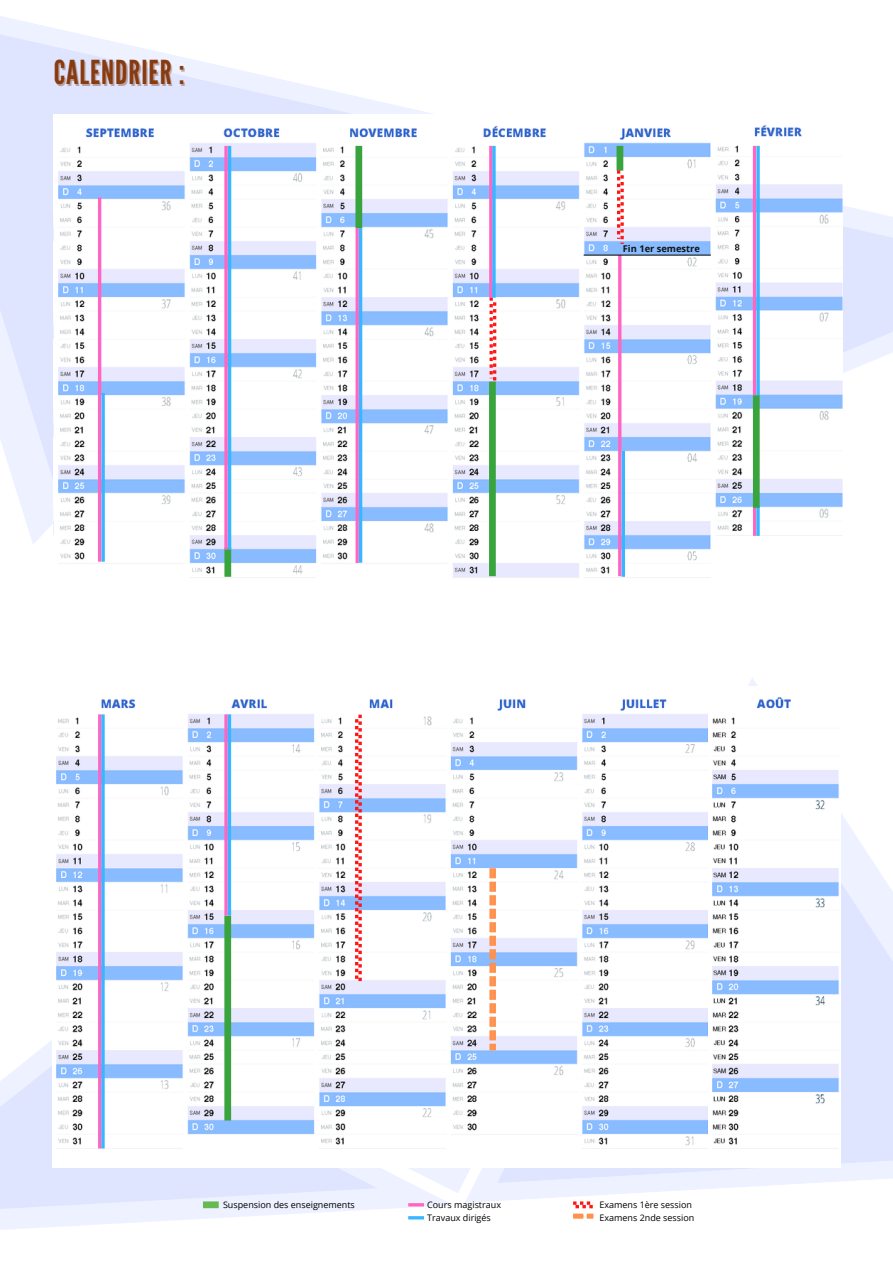
<style>
.page{position:relative;width:893px;height:1264px;background:#fff}
.page>*{position:absolute;margin:0;border:0;box-sizing:border-box;transform-origin:0 0}
.t1{font:33px "League Gothic";letter-spacing:.03em;color:#873b10}
.t2{font:700 9.3px "Open Sans";color:#121212}
.t3{font:9px/13px "Open Sans";color:#000}
</style>
<div class="page">
<svg style="left:0;top:16px;width:417px;height:528px"></svg>
<svg style="left:842px;top:185px;width:50px;height:295px"></svg>
<img style="left:54px;top:115px;width:657px;height:463px">
<svg style="left:378px;top:1193px;width:74px;height:27px"></svg>
<svg style="left:436px;top:1182px;width:385px;height:20px"></svg>
<svg style="left:657px;top:678px;width:235px;height:504px"></svg>
<svg style="left:378px;top:1168px;width:279px;height:25px;fill:#eef1ff"></svg>
<svg style="left:54px;top:568px;width:582px;height:10px"></svg>
<svg style="left:0;top:1040px;width:378px;height:190px;fill:#dfe5ff"></svg>
<img style="left:715px;top:125px;width:127px;height:411px">
<hr style="left:98px;top:197px;width:3px;height:364px;background:#ff66c4">
<svg style="left:355px;top:228px;width:4px;height:335px"></svg>
<svg style="left:101px;top:393px;width:4px;height:168px"></svg>
<hr style="left:359px;top:226px;width:3px;height:336px;background:#38b6ff">
<div style="left:224px;top:547px;width:7px;height:29px;background:#39a43e"></div>
<svg style="left:224px;top:146px;width:4px;height:403px;background:#f67ccd"></svg>
<hr style="left:228px;top:146px;width:3px;height:403px;background:#38b6ff">
<div style="left:355px;top:146px;width:7px;height:82px;background:#39a43e"></div>
<div style="left:489px;top:381px;width:6px;height:195px;background:#39a43e"></div>
<div style="left:616px;top:146px;width:7px;height:25px;background:#39a43e"></div>
<hr style="left:618px;top:254px;width:3px;height:322px;background:#ff66c4">
<svg style="left:621px;top:451px;width:4px;height:126px"></svg>
<hr style="left:583px;top:254px;width:127px;height:2px;background:#121212">
<hr style="left:489px;top:146px;width:3px;height:152px;background:#ff66c4">
<hr style="left:492px;top:146px;width:3px;height:152px;background:#38b6ff">
<svg style="left:489px;top:297px;width:7px;height:83px"></svg>
<svg style="left:617px;top:170px;width:6px;height:74px"></svg>
<svg style="left:752px;top:146px;width:4px;height:249px"></svg>
<hr style="left:756px;top:146px;width:3px;height:249px;background:#38b6ff">
<hr style="left:753px;top:505px;width:3px;height:31px;background:#ff66c4">
<hr style="left:756px;top:505px;width:3px;height:31px;background:#38b6ff">
<div style="left:752px;top:395px;width:7px;height:113px;background:#39a43e"></div>
<img style="left:52px;top:686px;width:657px;height:481px">
<img style="left:709px;top:686px;width:131px;height:481px">
<hr style="left:98px;top:714px;width:3px;height:434px;background:#ff66c4">
<svg style="left:101px;top:714px;width:4px;height:434px;background:#54bafc"></svg>
<svg style="left:224px;top:714px;width:4px;height:201px"></svg>
<hr style="left:228px;top:714px;width:3px;height:201px;background:#38b6ff">
<div style="left:224px;top:915px;width:7px;height:205px;background:#39a43e"></div>
<svg style="left:355px;top:714px;width:7px;height:267px"></svg>
<svg style="left:489px;top:868px;width:3px;height:10px"></svg>
<svg style="left:489px;top:881px;width:3px;height:10px"></svg>
<svg style="left:489px;top:895px;width:3px;height:10px"></svg>
<svg style="left:489px;top:908px;width:3px;height:10px"></svg>
<svg style="left:489px;top:922px;width:3px;height:10px"></svg>
<svg style="left:489px;top:935px;width:3px;height:10px"></svg>
<svg style="left:489px;top:949px;width:3px;height:10px"></svg>
<svg style="left:489px;top:962px;width:3px;height:10px"></svg>
<svg style="left:489px;top:976px;width:3px;height:10px"></svg>
<svg style="left:489px;top:989px;width:3px;height:10px"></svg>
<svg style="left:489px;top:1003px;width:3px;height:10px"></svg>
<svg style="left:489px;top:1016px;width:3px;height:10px"></svg>
<svg style="left:489px;top:1030px;width:3px;height:10px"></svg>
<svg style="left:492px;top:868px;width:4px;height:10px"></svg>
<svg style="left:492px;top:881px;width:4px;height:10px"></svg>
<svg style="left:492px;top:895px;width:4px;height:10px"></svg>
<svg style="left:492px;top:908px;width:4px;height:10px"></svg>
<svg style="left:492px;top:922px;width:4px;height:10px"></svg>
<svg style="left:492px;top:935px;width:4px;height:10px"></svg>
<svg style="left:492px;top:949px;width:4px;height:10px"></svg>
<svg style="left:492px;top:962px;width:4px;height:10px"></svg>
<svg style="left:492px;top:976px;width:4px;height:10px"></svg>
<svg style="left:492px;top:989px;width:4px;height:10px"></svg>
<svg style="left:492px;top:1003px;width:4px;height:10px"></svg>
<svg style="left:492px;top:1016px;width:4px;height:10px"></svg>
<svg style="left:492px;top:1030px;width:4px;height:10px"></svg>
<svg style="left:489px;top:1043px;width:7px;height:7px"></svg>
<div style="left:203px;top:1201px;width:16px;height:7px;background:#66ba51"></div>
<hr style="left:408px;top:1203px;width:16px;height:3px;background:#ff66c4">
<hr style="left:408px;top:1216px;width:16px;height:3px;background:#38b6ff">
<svg style="left:573px;top:1201px;width:20px;height:17px"></svg>
<h1 class="t1" style="left:54px;top:53px;width:132px">CALENDRIER :</h1>
<p class="t2" style="left:622px;top:242px;width:79px">Fin 1er semestre</p>
<p class="t3" style="left:223px;top:1197px;width:133px">Suspension des enseignements</p>
<p class="t3" style="left:599px;top:1197px;width:96px">Examens 1ère session<br>Examens 2nde session</p>
<p class="t3" style="left:427px;top:1197px;width:75px">Cours magistraux<br>Travaux dirigés</p>
</div>
